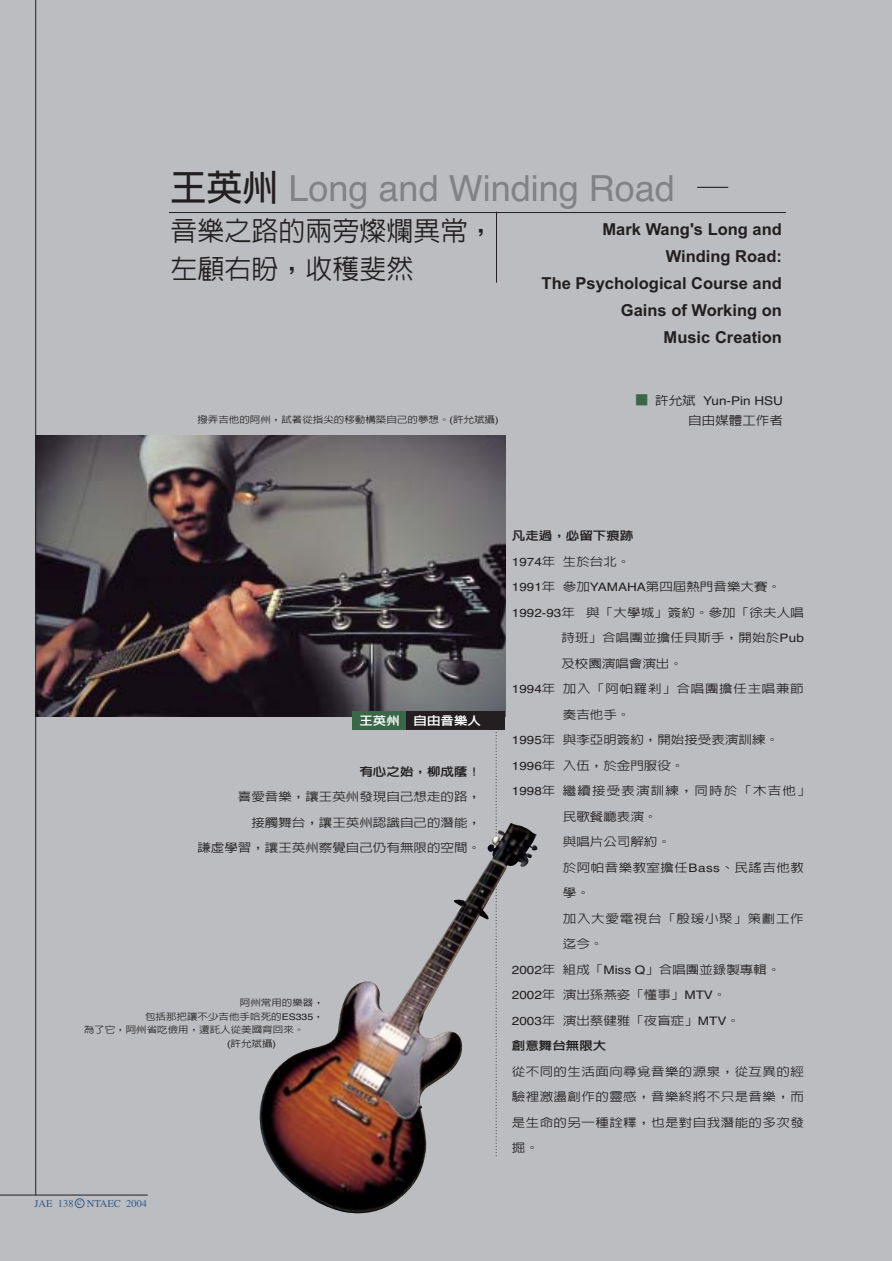
<style>
.page{position:relative;width:892px;height:1261px;background:#fff}
.page>*{position:absolute;margin:0;border:0;box-sizing:border-box;transform-origin:0 0}
.t1{font:36px "Helvetica";color:#808285}
.t2{font:500 27px/37.5px "Lin Gothic";color:#231f20}
.t3{font:700 16.5px/27px "Arial";color:#231f20;text-align:right}
.t4{font:12.15px "Helvetica";color:#231f20;scale:1.11 1}
.t5{font:500 12.15px "Lin Gothic";color:#231f20;scale:1.11 1}
.t6{font:500 11.7px/25.5px "Lin Gothic";letter-spacing:.005em;color:#231f20;text-align:justify;scale:1.15 1}
.t7{font:500 11.7px "Lin Gothic";letter-spacing:.05em;color:#231f20;scale:1.15 1}
.t8{font:11.7px "Lin Gothic Extra";color:#231f20;scale:1.15 1}
.t9{font:500 11.7px "Lin Gothic";letter-spacing:.085em;color:#231f20;scale:1.15 1}
.t10{font:500 11.7px "Lin Gothic";letter-spacing:.035em;color:#231f20;scale:1.15 1}
.t11{font:11.7px "Lin Gothic Extra";color:#fff;scale:1.15 1}
.t12{font:10.5px "Times";color:#325c88}
.t13{font:500 9.15px "Lin Gothic";color:#231f20;scale:1.15 1}
.s1{font-family:"Lin Gothic";font-weight:700;color:#231f20}
.s2{font-family:"Inn Ming";font-weight:800;color:#231f20}
.s3{font-family:"Helvetica";font-weight:400}
.s4{font-family:"Lin Gothic";font-weight:300;font-size:13.5px;color:#396748}
.s5{font-family:"Lin Gothic";font-weight:500}
</style>
<div class="page">
<hr style="left:891px;top:0;width:1px;height:1195px;background:#bbbdc0">
<div style="left:0;top:0;width:891px;height:1261px;background:#bbbdc0"></div>
<img style="left:36px;top:436px;width:469px;height:281px">
<svg style="left:495px;top:732px;width:1px;height:89px"></svg>
<hr style="left:35px;top:0;width:1px;height:1195px;background:#231f20">
<hr style="left:169px;top:212px;width:616px;height:1px;background:#231f20">
<hr style="left:496px;top:212px;width:1px;height:71px;background:#231f20">
<hr style="left:0;top:1195px;width:148px;height:1px;background:#231f20">
<div style="left:75px;top:1198px;width:9px;height:10px;border:1px solid #325c88;border-radius:50%"></div>
<div style="left:352px;top:711px;width:134px;height:19px;background:#396748"></div>
<div style="left:406px;top:711px;width:99px;height:19px;background:#231f20"></div>
<img style="left:259px;top:823px;width:278px;height:390px">
<h1 class="t1" style="left:170px;top:175px;width:562px"><span class="s1">王英州</span> Long and Winding Road <span class="s2">—</span></h1>
<h2 class="t2" style="left:170px;top:216px;width:326px">音樂之路的兩旁燦爛異常，左顧右盼，收穫斐然</h2>
<h3 class="t3" style="left:541px;top:217px;width:242px">Mark Wang's Long and<br>Winding Road:<br>The Psychological Course and<br>Gains of Working on<br>Music Creation</h3>
<p class="t13" style="left:197px;top:416px;width:263px">撥弄吉他的阿州，試著從指尖的移動構築自己的夢想。<span class="s3">(</span>許允斌攝<span class="s3">)</span></p>
<p class="t4" style="left:635px;top:396px;width:135px"><span class="s4">■</span> <span class="s5">許允斌</span> Yun-Pin HSU</p>
<p class="t5" style="left:688px;top:415px;width:87px">自由媒體工作者</p>
<p class="t11" style="left:359px;top:716px;width:107px">王英州　自由音樂人</p>
<p class="t8" style="left:359px;top:767px;width:107px">有心之始，柳成蔭！</p>
<p class="t6" style="left:197px;top:786px;width:248px;text-align:right">喜愛音樂，讓王英州發現自己想走的路，<br>接觸舞台，讓王英州認識自己的潛能，<br>謙虛學習，讓王英州察覺自己仍有無限的空間。</p>
<p class="t13" style="left:240px;top:999px;width:75px">阿州常用的樂器，</p>
<p class="t13" style="left:145px;top:1013px;width:157px">包括那把讓不少吉他手哈死的<span class="s3">ES335</span>，</p>
<p class="t13" style="left:84px;top:1026px;width:193px">為了它，阿州省吃儉用，還託人從美國背回來。</p>
<p class="t13" style="left:227px;top:1040px;width:44px"><span class="s3">(</span>許允斌攝<span class="s3">)</span></p>
<p class="t12" style="left:35px;top:1200px;width:114px">JAE 138 NTAEC 2004</p>
<p class="t12" style="left:77px;top:1198px;width:6px">c</p>
<p class="t8" style="left:512px;top:531px;width:107px">凡走過，必留下痕跡</p>
<p class="t6" style="left:512px;top:550px;width:105px"><span class="s3">1974</span>年生於台北。</p>
<p class="t6" style="left:512px;top:575px;width:235px"><span class="s3">1991</span>年參加<span class="s3">YAMAHA</span>第四屆熱門音樂大賽。</p>
<p class="t6" style="left:512px;top:601px;width:255px"><span class="s3">1992-93</span>年 與「大學城」簽約。參加「徐夫人唱</p>
<p class="t6" style="left:561px;top:626px;width:212px">詩班」合唱團並擔任貝斯手，開始於<span class="s3">Pub</span></p>
<p class="t6" style="left:561px;top:652px;width:107px">及校園演唱會演出。</p>
<p class="t7" style="left:512px;top:684px;width:255px"><span class="s3">1994</span>年加入「阿帕羅剎」合唱團擔任主唱兼節</p>
<p class="t6" style="left:563px;top:703px;width:60px">奏吉他手。</p>
<p class="t6" style="left:512px;top:728px;width:234px"><span class="s3">1995</span>年與李亞明簽約，開始接受表演訓練。</p>
<p class="t6" style="left:512px;top:754px;width:152px"><span class="s3">1996</span>年入伍，於金門服役。</p>
<p class="t9" style="left:512px;top:786px;width:261px"><span class="s3">1998</span>年繼續接受表演訓練，同時於「木吉他」</p>
<p class="t6" style="left:563px;top:805px;width:84px">民歌餐廳表演。</p>
<p class="t6" style="left:563px;top:830px;width:95px">與唱片公司解約。</p>
<p class="t10" style="left:563px;top:863px;width:211px">於阿帕音樂教室擔任<span class="s3">Bass</span>、民謠吉他教</p>
<p class="t6" style="left:563px;top:881px;width:25px">學。</p>
<p class="t7" style="left:563px;top:914px;width:211px">加入大愛電視台「殷瑗小聚」策劃工作</p>
<p class="t6" style="left:563px;top:932px;width:37px">迄今。</p>
<p class="t6" style="left:512px;top:958px;width:235px"><span class="s3">2002</span>年組成「<span class="s3">Miss Q</span>」合唱團並錄製專輯。</p>
<p class="t6" style="left:512px;top:983px;width:188px"><span class="s3">2002</span>年演出孫燕姿「懂事」<span class="s3">MTV</span>。</p>
<p class="t6" style="left:512px;top:1009px;width:200px"><span class="s3">2003</span>年演出蔡健雅「夜盲症」<span class="s3">MTV</span>。</p>
<p class="t8" style="left:512px;top:1041px;width:84px">創意舞台無限大</p>
<p class="t6" style="left:512px;top:1060px;width:255px">從不同的生活面向尋覓音樂的源泉，從互異的經驗裡激盪創作的靈感，音樂終將不只是音樂，而是生命的另一種詮釋，也是對自我潛能的多次發掘。</p>
</div>
